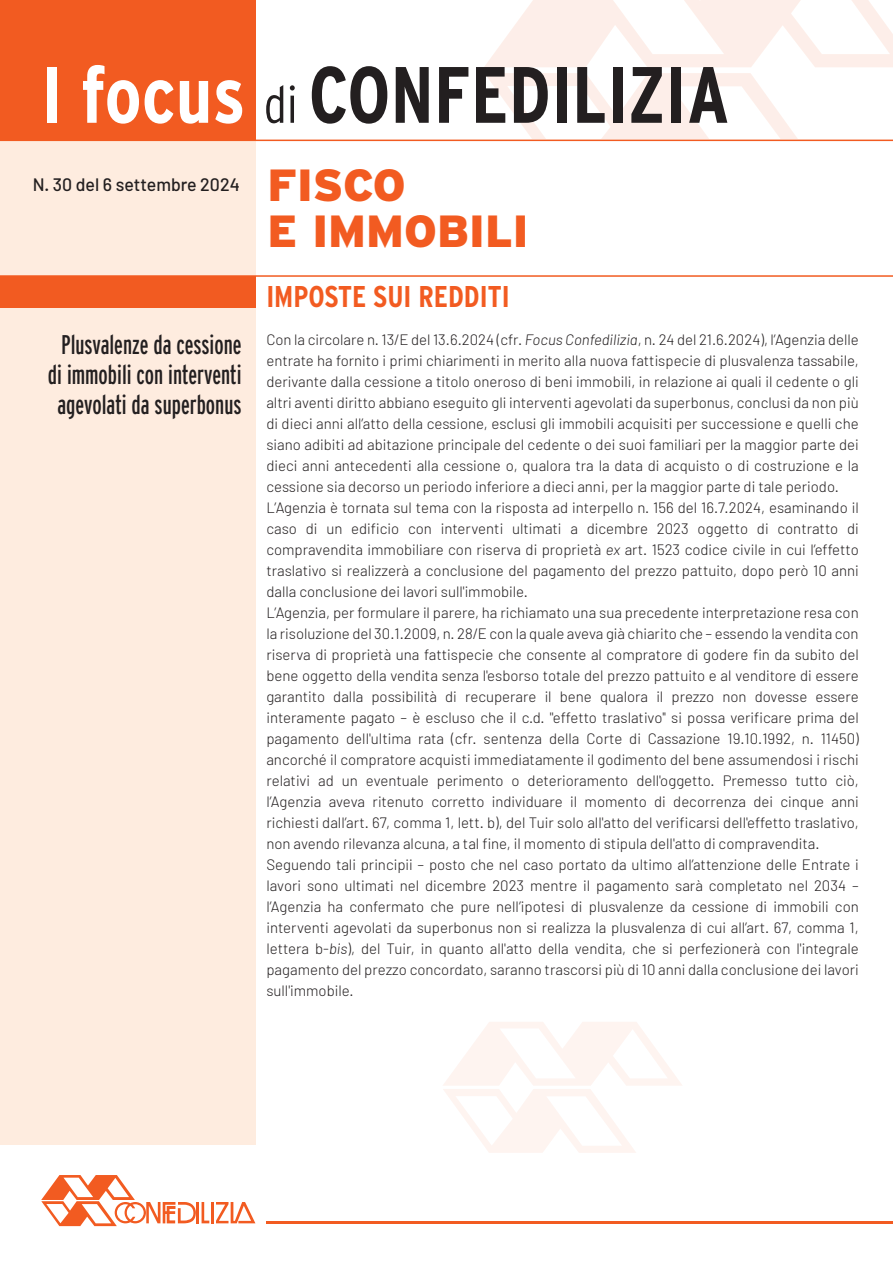
<style>
.page{position:relative;width:893px;height:1263px;background:#fff}
.page>*{position:absolute;margin:0;border:0;box-sizing:border-box;transform-origin:0 0}
.t1{font:700 condensed 79.65px "Interstate";color:#231f20}
.t2{font:900 45px/45.5px "Interstate";color:#f25b21}
.t3{font:700 condensed 30px "Interstate";color:#f25b21}
.t4{font:extra-condensed 27px/30.5px "Interstate";color:#231f20;text-align:center}
.t5{font:500 18px "Barlow";color:#231f20}
.t6{font:300 15px/21px "Barlow";color:#231f20}
.s1{color:#fff}
.s2{font-weight:300;font-size:51.75px}
.s3{font-style:italic}
</style>
<div class="page">
<div style="left:0;top:0;width:255px;height:1144px;background:#feecdf"></div>
<hr style="left:267px;top:1221px;width:626px;height:2px;background:#f25b21">
<hr style="left:196px;top:1202px;width:3px;height:21px;background:#f25b21">
<svg style="left:202px;top:1202px;width:7px;height:21px"></svg>
<hr style="left:211px;top:1202px;width:3px;height:21px;background:#f25b21">
<svg style="left:216px;top:1202px;width:39px;height:21px"></svg>
<svg style="left:41px;top:1175px;width:155px;height:51px"></svg>
<svg style="left:484px;top:0;width:409px;height:67px"></svg>
<svg style="left:485px;top:73px;width:313px;height:66px"></svg>
<div style="left:0;top:0;width:255px;height:140px;background:#f25b21"></div>
<hr style="left:0;top:140px;width:893px;height:1px;background:#f25b21">
<hr style="left:0;top:275px;width:893px;height:2px;background:#f25b21">
<div style="left:0;top:276px;width:255px;height:31px;background:#f25b21"></div>
<svg style="left:443px;top:1022px;width:239px;height:131px"></svg>
<h1 class="t1" style="left:41px;top:50px;width:690px"><span class="s1">I focus</span> <span class="s2">di</span> CONFEDILIZIA</h1>
<p class="t5" style="left:33px;top:173px;width:209px">N. 30 del 6 settembre 2024</p>
<h3 class="t4" style="left:48px;top:329px;width:195px">Plusvalenze da cessione di immobili con interventi agevolati da superbonus</h3>
<h2 class="t2" style="left:267px;top:162px;width:262px">FISCO<br>E IMMOBILI</h2>
<h3 class="t3" style="left:266px;top:280px;width:245px">IMPOSTE SUI REDDITI</h3>
<p class="t6" style="left:266px;top:329px;width:594px">Con la circolare n. 13/E del 13.6.2024 (cfr. <span class="s3">Focus Confedilizia</span>, n. 24 del 21.6.2024), l’Agenzia delle entrate ha fornito i primi chiarimenti in merito alla nuova fattispecie di plusvalenza tassabile, derivante dalla cessione a titolo oneroso di beni immobili, in relazione ai quali il cedente o gli altri aventi diritto abbiano eseguito gli interventi agevolati da superbonus, conclusi da non più di dieci anni all’atto della cessione, esclusi gli immobili acquisiti per successione e quelli che siano adibiti ad abitazione principale del cedente o dei suoi familiari per la maggior parte dei dieci anni antecedenti alla cessione o, qualora tra la data di acquisto o di costruzione e la cessione sia decorso un periodo inferiore a dieci anni, per la maggior parte di tale periodo.<br>L’Agenzia è tornata sul tema con la risposta ad interpello n. 156 del 16.7.2024, esaminando il caso di un edificio con interventi ultimati a dicembre 2023 oggetto di contratto di compravendita immobiliare con riserva di proprietà <span class="s3">ex</span> art. 1523 codice civile in cui l’effetto traslativo si realizzerà a conclusione del pagamento del prezzo pattuito, dopo però 10 anni dalla conclusione dei lavori sull'immobile.<br>L’Agenzia, per formulare il parere, ha richiamato una sua precedente interpretazione resa con la risoluzione del 30.1.2009, n. 28/E con la quale aveva già chiarito che – essendo la vendita con riserva di proprietà una fattispecie che consente al compratore di godere fin da subito del bene oggetto della vendita senza l'esborso totale del prezzo pattuito e al venditore di essere garantito dalla possibilità di recuperare il bene qualora il prezzo non dovesse essere interamente pagato – è escluso che il c.d. ''effetto traslativo'' si possa verificare prima del pagamento dell'ultima rata (cfr. sentenza della Corte di Cassazione 19.10.1992, n. 11450) ancorché il compratore acquisti immediatamente il godimento del bene assumendosi i rischi relativi ad un eventuale perimento o deterioramento dell'oggetto. Premesso tutto ciò, l’Agenzia aveva ritenuto corretto individuare il momento di decorrenza dei cinque anni richiesti dall’art. 67, comma 1, lett. b), del Tuir solo all'atto del verificarsi dell'effetto traslativo, non avendo rilevanza alcuna, a tal fine, il momento di stipula dell'atto di compravendita.<br>Seguendo tali principii – posto che nel caso portato da ultimo all’attenzione delle Entrate i lavori sono ultimati nel dicembre 2023 mentre il pagamento sarà completato nel 2034 – l’Agenzia ha confermato che pure nell’ipotesi di plusvalenze da cessione di immobili con interventi agevolati da superbonus non si realizza la plusvalenza di cui all’art. 67, comma 1, lettera b-<span class="s3">bis</span>), del Tuir, in quanto all'atto della vendita, che si perfezionerà con l'integrale pagamento del prezzo concordato, saranno trascorsi più di 10 anni dalla conclusione dei lavori sull'immobile.</p>
</div>
